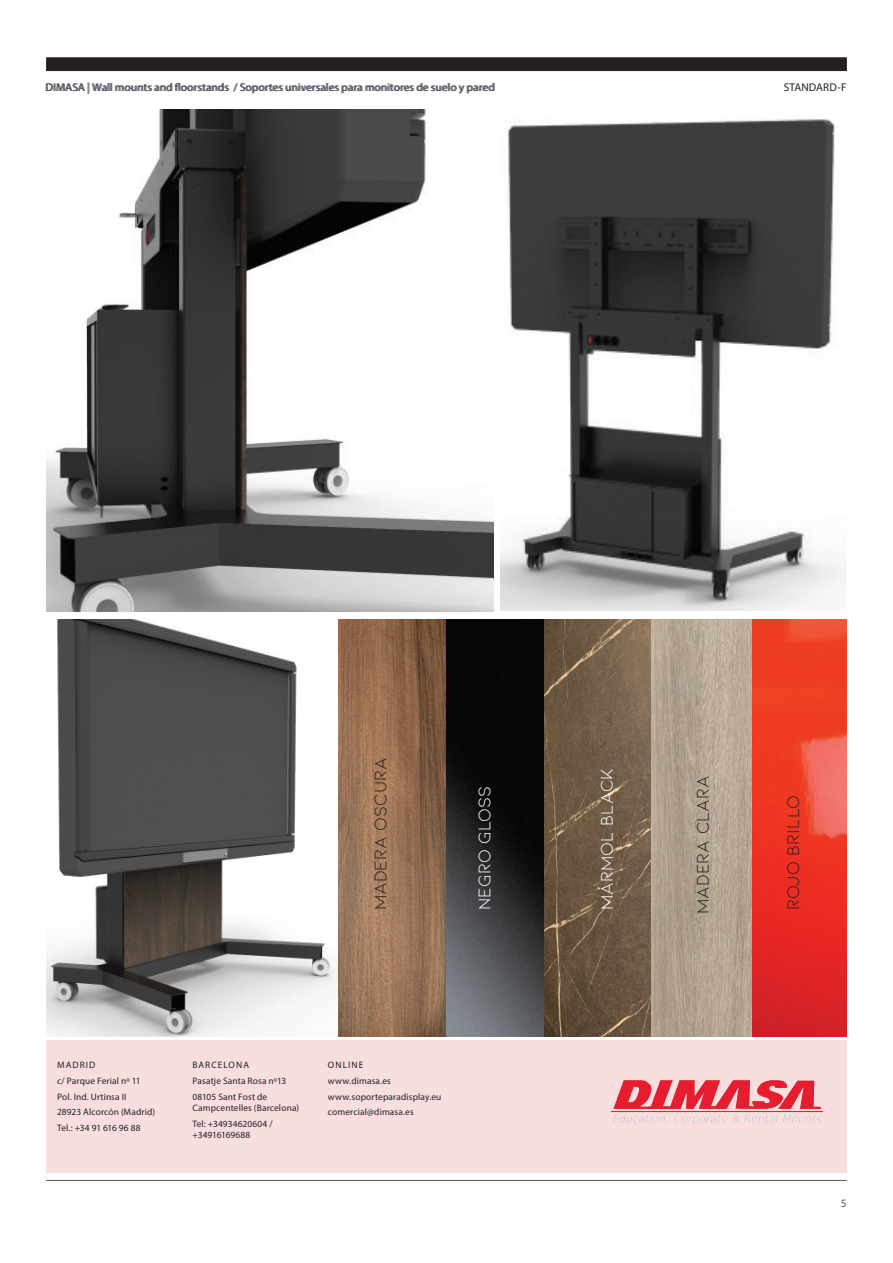
<style>
.page{position:relative;width:893px;height:1263px;background:#fff}
.page>*{position:absolute;margin:0;border:0;box-sizing:border-box;transform-origin:0 0}
.t1{font:18px "Kiona";color:#231f20}
.t2{font:18px "Kiona";color:#fff}
.t3{font:11.25px "Myriad Pro";letter-spacing:.015em;color:#4f535c}
.t4{font:11.25px "Myriad Pro";letter-spacing:.005em;color:#231f20}
.t5{font:9.3px/15.8px "Myriad Pro";letter-spacing:.015em;color:#231f20}
</style>
<div class="page">
<hr style="left:46px;top:1180px;width:801px;height:1px;background:#4f535c">
<img style="left:46px;top:619px;width:400px;height:417px">
<img style="left:446px;top:619px;width:98px;height:417px">
<div style="left:46px;top:58px;width:801px;height:13px;background:#231f20"></div>
<div style="left:46px;top:1040px;width:801px;height:133px;background:#f8dedf"></div>
<img style="left:610px;top:1080px;width:213px;height:45px">
<img style="left:500px;top:119px;width:347px;height:492px">
<img style="left:46px;top:109px;width:447px;height:502px">
<img style="left:544px;top:619px;width:108px;height:417px">
<img style="left:652px;top:619px;width:100px;height:417px">
<img style="left:752px;top:619px;width:95px;height:417px">
<p class="t3" style="left:46px;top:80px;width:451px">DIMASA | Wall mounts and floorstands / Soportes universales para monitores de suelo y pared</p>
<p class="t4" style="left:784px;top:80px;width:65px">STANDARD-F</p>
<h1 class="t1" style="left:370px;top:910px;width:154px;rotate:-90deg">Madera oscura</h1>
<h1 class="t2" style="left:474px;top:910px;width:126px;rotate:-90deg">Negro gloss</h1>
<p class="t5" style="left:57px;top:1057px;width:100px">MADRID<br>c/ Parque Ferial nº 11<br>Pol. Ind. Urtinsa II<br>28923 Alcorcón (Madrid)<br>Tel.: +34 91 616 96 88</p>
<p class="t5" style="left:192px;top:1057px;width:95px">BARCELONA<br>Pasatje Santa Rosa nº13<br>08105 Sant Fost de</p>
<p class="t5" style="left:192px;top:1100px;width:108px">Campcentelles (Barcelona)<br>Tel: +34934620604 /</p>
<p class="t5" style="left:192px;top:1127px;width:59px">+34916169688</p>
<p class="t5" style="left:328px;top:1057px;width:115px">ONLINE<br>www.dimasa.es www.soporteparadisplay.eu comercial@dimasa.es</p>
<h1 class="t2" style="left:597px;top:910px;width:144px;rotate:-90deg">Mármol black</h1>
<h1 class="t1" style="left:693px;top:914px;width:140px;rotate:-90deg">Madera clara</h1>
<h1 class="t1" style="left:783px;top:910px;width:116px;rotate:-90deg">Rojo brillo</h1>
<p class="t3" style="left:841px;top:1196px;width:7px">5</p>
</div>
